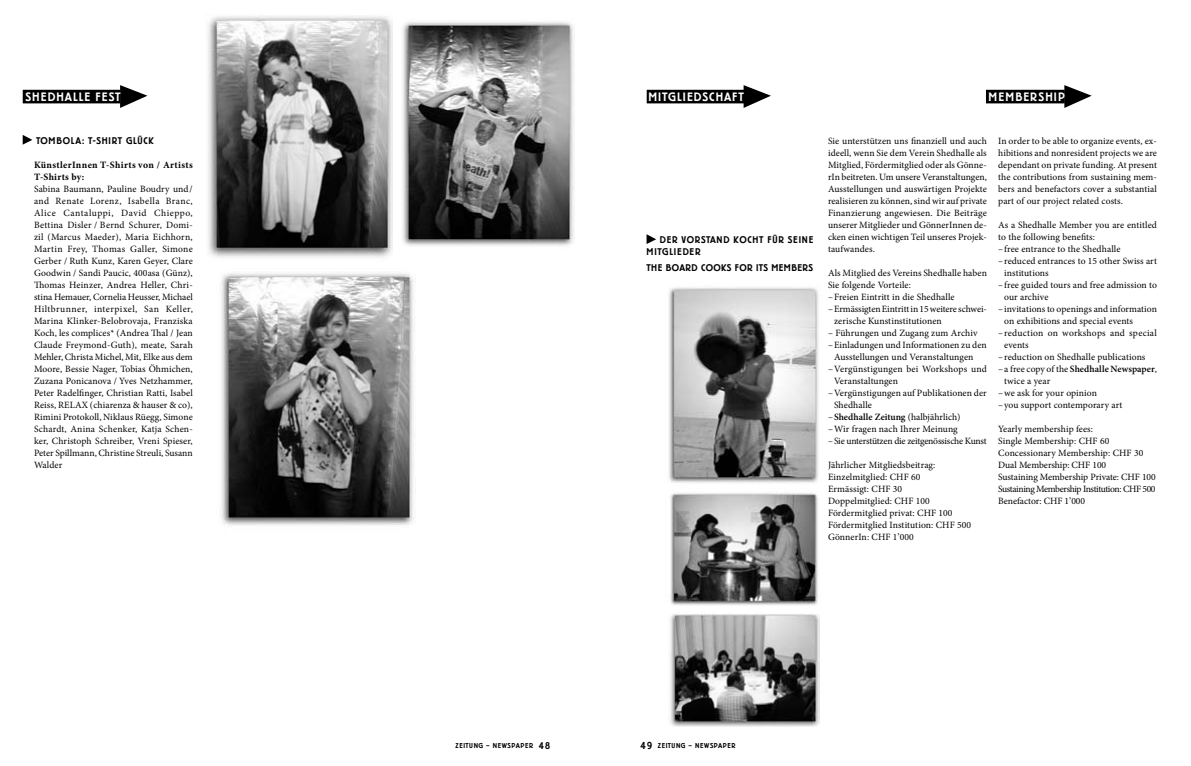
<style>
.page{position:relative;width:1191px;height:766px;background:#fff}
.page>*{position:absolute;margin:0;border:0;box-sizing:border-box;transform-origin:0 0}
.t1{font:500 12px "Berliner Grotesk";letter-spacing:.095em;color:#fff}
.t2{font:500 12px "Berliner Grotesk";letter-spacing:.075em;color:#fff}
.t3{font:500 10px "Berliner Grotesk";color:#000}
.t4{font:700 9.7px/12px "Minion Pro";letter-spacing:.035em;color:#000}
.t5{font:9.6px/12px "Minion Pro";letter-spacing:.005em;color:#000;text-align:justify}
.t6{font:600 9.6px "Minion Pro";letter-spacing:.005em;color:#000}
.t7{font:500 9.6px/11.5px "Berliner Grotesk";letter-spacing:.08em;color:#000}
.t8{font:9.6px "Minion Pro";letter-spacing:-.025em;color:#000}
.t9{font:500 9.6px "Berliner Grotesk";letter-spacing:.04em;color:#000}
.t10{font:500 9.6px "Berliner Grotesk";letter-spacing:.06em;color:#000}
.t11{font:500 7px "Berliner Grotesk";letter-spacing:.09em;color:#000}
.s1{font-weight:400}
</style>
<div class="page">
<div style="left:23px;top:90px;width:97px;height:13px;background:#000"></div>
<svg style="left:120px;top:85px;width:27px;height:23px"></svg>
<div style="left:646px;top:90px;width:98px;height:13px;background:#000"></div>
<svg style="left:743px;top:85px;width:28px;height:23px"></svg>
<img style="left:221px;top:273px;width:193px;height:252px">
<img style="left:208px;top:16px;width:184px;height:242px">
<img style="left:402px;top:21px;width:172px;height:225px">
<div style="left:986px;top:90px;width:78px;height:13px;background:#000"></div>
<svg style="left:1064px;top:85px;width:27px;height:23px"></svg>
<img style="left:668px;top:287px;width:151px;height:196px">
<img style="left:670px;top:493px;width:148px;height:112px">
<img style="left:670px;top:614px;width:149px;height:112px">
<svg style="left:646px;top:234px;width:10px;height:10px"></svg>
<svg style="left:23px;top:135px;width:9px;height:10px"></svg>
<p class="t1" style="left:25px;top:90px;width:97px">SHEDHALLE FEST</p>
<p class="t7" style="left:36px;top:135px;width:119px">TOMBOLA: T-SHIRT GLÜCK</p>
<p class="t4" style="left:34px;top:159px;width:160px">KünstlerInnen T-Shirts von / Artists<br>T-Shirts by:</p>
<p class="t5" style="left:34px;top:183px;width:160px">Sabina Baumann, Pauline Boudry und/ and Renate Lorenz, Isabella Branc, Alice Cantaluppi, David Chieppo, Bettina Disler / Bernd Schurer, Domi&shy;zil (Mar-cus Maeder), Maria Eichhorn, Martin Frey, Thomas Galler, Simone Gerber / Ruth Kunz, Karen Geyer, Clare Goodwin / Sandi Paucic, 400asa (Günz), Thomas Heinzer, Andrea Heller, Chri&shy;stina Hemauer, Cornelia Heusser, Michael Hiltbrunner, interpixel, San Keller, Marina Klinker-Belobrovaja, Franziska Koch, les complices* (Andrea Thal / Jean Claude Freymond-Guth), meate, Sarah Mehler, Christa Michel, Mit, Elke aus dem Moore, Bessie Nager, Tobias Öhmichen, Zuzana Ponicanova / Yves Netzhammer, Peter Radelfinger, Christian Ratti, Isabel Reiss, RELAX (chiarenza &amp; hauser &amp; co), Rimini Protokoll, Niklaus Rüegg, Simone Schardt, Anina Schenker, Katja Schen&shy;ker, Christoph Schreiber, Vreni Spieser, Peter Spillmann, Christine Streuli, Susann Walder</p>
<p class="t2" style="left:648px;top:90px;width:97px">MITGLIEDSCHAFT</p>
<p class="t7" style="left:646px;top:234px;width:168px;text-indent:13px">DER VORSTAND KOCHT FÜR SEINE<br>MITGLIEDER</p>
<p class="t9" style="left:646px;top:262px;width:168px">THE BOARD COOKS FOR ITS MEMBERS</p>
<p class="t1" style="left:988px;top:90px;width:77px">MEMBERSHIP</p>
<p class="t5" style="left:828px;top:135px;width:160px">Sie unterstützen uns finanziell und auch ideell, wenn Sie dem Verein Shedhalle als Mitglied, Fördermitglied oder als Gönne&shy;rIn beitreten. Um unsere Veranstaltungen, Ausstellungen und auswärtigen Projekte realisieren zu können, sind wir auf private Finanzierung angewiesen. Die Beiträge unserer Mitglieder und GönnerInnen de&shy;cken einen wichtigen Teil unseres Projek&shy;taufwandes.</p>
<p class="t5" style="left:828px;top:267px;width:160px">Als Mitglied des Vereins Shedhalle haben</p>
<p class="t5" style="left:828px;top:279px;width:84px">Sie folgende Vorteile:</p>
<p class="t5" style="left:828px;top:291px;width:128px">–Freien Eintritt in die Shedhalle</p>
<p class="t5" style="left:828px;top:303px;width:160px">–Ermässigten Eintritt in 15 weitere schwei-</p>
<p class="t5" style="left:834px;top:315px;width:109px">zerische Kunstinstitutionen</p>
<p class="t5" style="left:828px;top:327px;width:151px">– Führungen und Zugang zum Archiv</p>
<p class="t5" style="left:828px;top:339px;width:160px">–Einladungen und Informationen zu den</p>
<p class="t5" style="left:834px;top:351px;width:141px">Ausstellungen und Veranstaltungen</p>
<p class="t5" style="left:828px;top:363px;width:160px">–Vergünstigungen bei Workshops und</p>
<p class="t5" style="left:834px;top:375px;width:65px">Veranstaltungen</p>
<p class="t5" style="left:828px;top:387px;width:160px">–Vergünstigungen auf Publikationen der</p>
<p class="t5" style="left:834px;top:399px;width:39px">Shedhalle</p>
<p class="t6" style="left:828px;top:411px;width:134px"><span class="s1">–</span>Shedhalle Zeitung <span class="s1">(halbjährlich)</span></p>
<p class="t5" style="left:828px;top:423px;width:131px">–Wir fragen nach Ihrer Meinung</p>
<p class="t8" style="left:828px;top:435px;width:160px">–Sie unterstützen die zeitgenössische Kunst</p>
<p class="t5" style="left:828px;top:459px;width:145px;text-align:left">Jährlicher Mitgliedsbeitrag:<br>Einzelmitglied: CHF 60<br>Ermässigt: CHF 30<br>Doppelmitglied: CHF 100<br>Fördermitglied privat: CHF 100<br>Fördermitglied Institution: CHF 500<br>GönnerIn: CHF 1’000</p>
<p class="t5" style="left:998px;top:135px;width:160px">In order to be able to organize events, ex&shy;hibitions and nonresident projects we are dependant on private funding. At present the contributions from sustaining mem&shy;bers and benefactors cover a substantial part of our project related costs.</p>
<p class="t5" style="left:998px;top:219px;width:160px">As a Shedhalle Member you are entitled</p>
<p class="t5" style="left:998px;top:231px;width:98px">to the following benefits:</p>
<p class="t5" style="left:998px;top:243px;width:124px">–free entrance to the Shedhalle</p>
<p class="t5" style="left:998px;top:255px;width:160px">–reduced entrances to 15 other Swiss art</p>
<p class="t5" style="left:1004px;top:267px;width:46px">institutions</p>
<p class="t5" style="left:998px;top:279px;width:160px">–free guided tours and free admission to</p>
<p class="t5" style="left:1004px;top:291px;width:46px">our archive</p>
<p class="t5" style="left:998px;top:303px;width:160px">–invitations to openings and information</p>
<p class="t5" style="left:1004px;top:315px;width:130px">on exhibitions and special events</p>
<p class="t5" style="left:998px;top:327px;width:160px">–reduction on workshops and special</p>
<p class="t5" style="left:1004px;top:339px;width:26px">events</p>
<p class="t5" style="left:998px;top:351px;width:149px">–reduction on Shedhalle publications</p>
<p class="t6" style="left:998px;top:363px;width:160px"><span class="s1">–a free copy of the</span> Shedhalle Newspaper<span class="s1">,</span></p>
<p class="t5" style="left:1004px;top:375px;width:48px">twice a year</p>
<p class="t5" style="left:998px;top:387px;width:100px">–we ask for your opinion</p>
<p class="t5" style="left:998px;top:399px;width:126px">–you support contemporary art</p>
<p class="t5" style="left:998px;top:423px;width:159px;text-align:left">Yearly membership fees:<br>Single Membership: CHF 60<br>Concessionary Membership: CHF 30<br>Dual Membership: CHF 100<br>Sustaining Membership Private: CHF 100<br>Sustaining Membership Institution: CHF 500<br>Benefactor: CHF 1’000</p>
<p class="t10" style="left:539px;top:739px;width:13px">48</p>
<p class="t3" style="left:640px;top:739px;width:13px">49</p>
<p class="t11" style="left:455px;top:742px;width:9px">ZEITUNG</p>
<p class="t11" style="left:486px;top:742px;width:22px">– NEWSP</p>
<p class="t11" style="left:516px;top:742px;width:19px">APER</p>
<p class="t11" style="left:658px;top:742px;width:9px">ZEITUNG</p>
<p class="t11" style="left:688px;top:742px;width:22px">– NEWSP</p>
<p class="t11" style="left:718px;top:742px;width:19px">APER</p>
</div>
